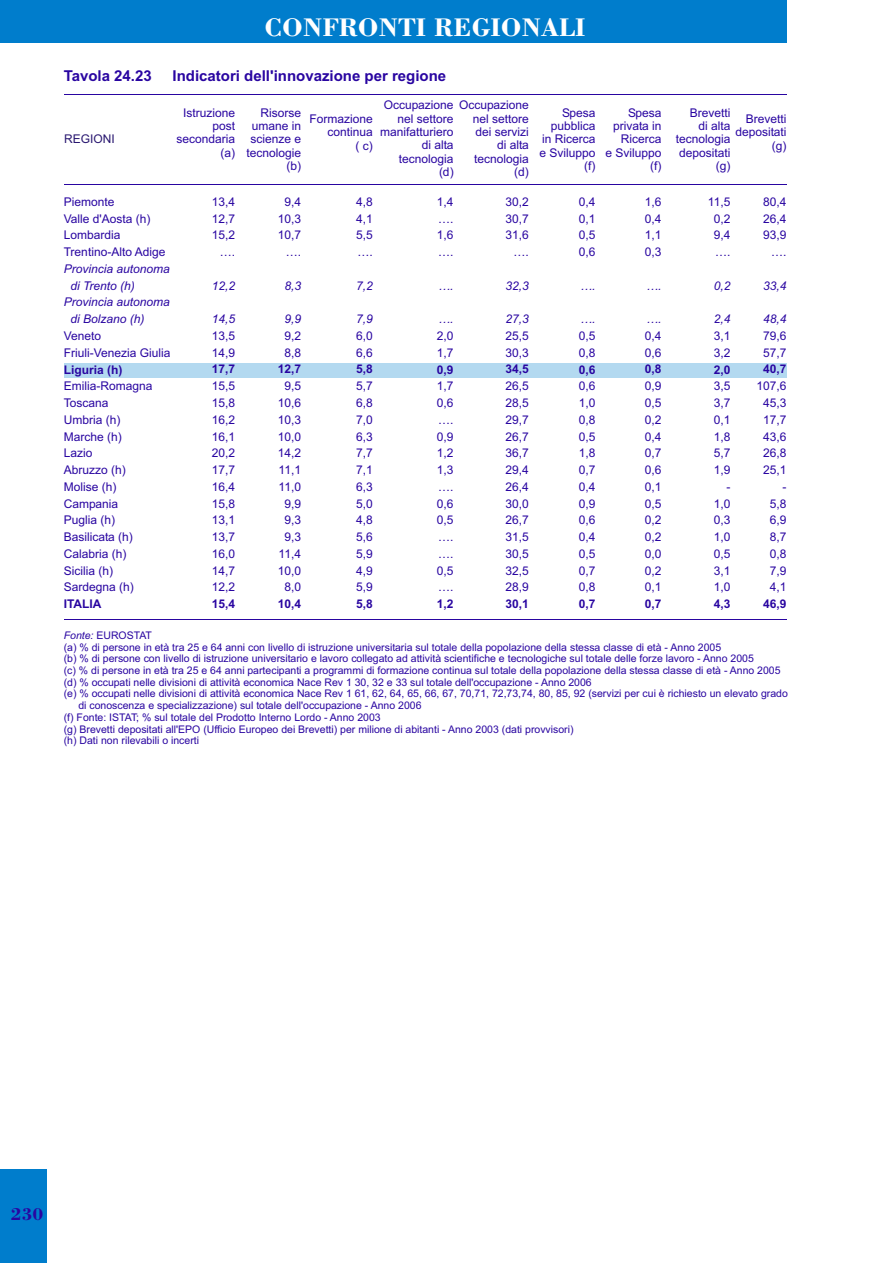
<style>
.page{position:relative;width:894px;height:1263px;background:#fff}
.page>*{position:absolute;margin:0;border:0;box-sizing:border-box;transform-origin:0 0}
.t1{font:27px "Bodoni Bd BT";color:#fff}
.t2{font:18px "Bodoni Bd BT";color:#2905a1}
.t3{font:700 15px "Arial";color:#2905a1}
.t4{font:12px/16.8px "Arial";color:#2905a1;text-align:right}
.t5{font:italic 12px "Arial";color:#2905a1}
.t6{font:700 12px "Arial";color:#2905a1}
.t7{font:12px "Arial";color:#291770}
.t8{font:10.5px "Arial";color:#2905a1}
.s1{font-style:italic}
</style>
<div class="page">
<div style="left:0;top:0;width:787px;height:43px;background:#007dcc"></div>
<div style="left:0;top:1169px;width:47px;height:94px;background:#007dcc"></div>
<div style="left:64px;top:363px;width:723px;height:15px;background:#b3d9f0"></div>
<hr style="left:64px;top:94px;width:723px;height:1px;background:#2905a1">
<hr style="left:64px;top:184px;width:723px;height:1px;background:#2905a1">
<hr style="left:64px;top:619px;width:723px;height:1px;background:#2905a1">
<h1 class="t1" style="left:265px;top:16px;width:323px">CONFRONTI REGIONALI</h1>
<p class="t3" style="left:64px;top:70px;width:90px">Tavola 24.23</p>
<p class="t3" style="left:173px;top:70px;width:275px">Indicatori dell'innovazione per regione</p>
<p class="t7" style="left:64px;top:135px;width:52px">REGIONI</p>
<p class="t4" style="left:380px;top:99px;width:75px;line-height:13.4px">Occupazione nel settore manifatturiero di alta tecnologia<br>(d)</p>
<p class="t4" style="left:676px;top:107px;width:56px;line-height:13.4px">Brevetti<br>di alta tecnologia depositati (g)</p>
<p class="t4" style="left:735px;top:113px;width:53px;line-height:13.4px">Brevetti depositati (g)</p>
<p class="t4" style="left:176px;top:107px;width:60px;line-height:13.4px">Istruzione post secondaria (a)</p>
<p class="t4" style="left:459px;top:99px;width:71px;line-height:13.4px">Occupazione nel settore dei servizi<br>di alta tecnologia (d)</p>
<p class="t4" style="left:540px;top:107px;width:58px;line-height:13.4px">Spesa pubblica in Ricerca e Sviluppo (f)</p>
<p class="t4" style="left:606px;top:107px;width:58px;line-height:13.4px">Spesa privata in<br>Ricerca<br>e Sviluppo (f)</p>
<p class="t4" style="left:246px;top:107px;width:56px;line-height:13.4px">Risorse umane in scienze e tecnologie (b)</p>
<p class="t4" style="left:310px;top:113px;width:65px;line-height:13.4px">Formazione continua<br>( c)</p>
<p class="t4" style="left:64px;top:194px;width:103px;text-align:left">Piemonte<br>Valle d'Aosta (h)<br>Lombardia<br>Trentino-Alto Adige</p>
<p class="t5" style="left:64px;top:264px;width:108px">Provincia autonoma</p>
<p class="t5" style="left:70px;top:281px;width:66px">di Trento (h)</p>
<p class="t5" style="left:64px;top:298px;width:108px">Provincia autonoma</p>
<p class="t5" style="left:70px;top:314px;width:76px">di Bolzano (h)</p>
<p class="t4" style="left:64px;top:328px;width:108px;text-align:left">Veneto<br>Friuli-Venezia Giulia</p>
<p class="t6" style="left:64px;top:365px;width:60px">Liguria (h)</p>
<p class="t4" style="left:64px;top:379px;width:90px;text-align:left">Emilia-Romagna<br>Toscana<br>Umbria (h)<br>Marche (h)<br>Lazio<br>Abruzzo (h)<br>Molise (h)<br>Campania<br>Puglia (h)<br>Basilicata (h)<br>Calabria (h)<br>Sicilia (h)<br>Sardegna (h)</p>
<p class="t6" style="left:64px;top:599px;width:39px">ITALIA</p>
<p class="t4" style="left:212px;top:194px;width:25px">13,4<br>12,7<br>15,2 ….</p>
<p class="t5" style="left:212px;top:281px;width:25px">12,2</p>
<p class="t5" style="left:212px;top:314px;width:25px">14,5</p>
<p class="t4" style="left:212px;top:328px;width:25px;text-align:left">13,5<br>14,9</p>
<p class="t6" style="left:212px;top:365px;width:25px">17,7</p>
<p class="t4" style="left:212px;top:379px;width:25px;text-align:justify">15,5<br>15,8<br>16,2<br>16,1<br>20,2<br>17,7<br>16,4<br>15,8<br>13,1<br>13,7<br>16,0<br>14,7<br>12,2</p>
<p class="t6" style="left:212px;top:599px;width:25px">15,4</p>
<p class="t4" style="left:278px;top:194px;width:25px">9,4<br>10,3<br>10,7 ….</p>
<p class="t5" style="left:284px;top:281px;width:18px">8,3</p>
<p class="t5" style="left:284px;top:314px;width:18px">9,9</p>
<p class="t4" style="left:284px;top:328px;width:18px;text-align:left">9,2<br>8,8</p>
<p class="t6" style="left:278px;top:365px;width:25px">12,7</p>
<p class="t4" style="left:278px;top:379px;width:25px;text-align:center">9,5<br>10,6<br>10,3<br>10,0<br>14,2<br>11,1<br>11,0<br>9,9<br>9,3<br>9,3<br>11,4<br>10,0<br>8,0</p>
<p class="t6" style="left:278px;top:599px;width:25px">10,4</p>
<p class="t4" style="left:356px;top:194px;width:18px;text-align:justify">4,8<br>4,1<br>5,5 ….</p>
<p class="t5" style="left:356px;top:281px;width:18px">7,2</p>
<p class="t5" style="left:356px;top:314px;width:18px">7,9</p>
<p class="t4" style="left:356px;top:328px;width:18px;text-align:left">6,0<br>6,6</p>
<p class="t6" style="left:356px;top:365px;width:18px">5,8</p>
<p class="t4" style="left:356px;top:379px;width:18px;text-align:justify">5,7<br>6,8<br>7,0<br>6,3<br>7,7<br>7,1<br>6,3<br>5,0<br>4,8<br>5,6<br>5,9<br>4,9<br>5,9</p>
<p class="t6" style="left:356px;top:599px;width:18px">5,8</p>
<p class="t4" style="left:437px;top:194px;width:18px;text-align:justify">1,4 ….<br>1,6 ….</p>
<p class="t5" style="left:438px;top:281px;width:17px">….</p>
<p class="t5" style="left:438px;top:314px;width:17px">….</p>
<p class="t4" style="left:437px;top:328px;width:18px;text-align:left">2,0<br>1,7</p>
<p class="t6" style="left:437px;top:365px;width:18px">0,9</p>
<p class="t4" style="left:437px;top:379px;width:18px;text-align:justify">1,7<br>0,6 ….<br>0,9<br>1,2<br>1,3 ….<br>0,6<br>0,5 …. ….<br>0,5 ….</p>
<p class="t6" style="left:437px;top:599px;width:18px">1,2</p>
<p class="t4" style="left:506px;top:194px;width:25px">30,2<br>30,7<br>31,6 ….</p>
<p class="t5" style="left:506px;top:281px;width:25px">32,3</p>
<p class="t5" style="left:506px;top:314px;width:25px">27,3</p>
<p class="t4" style="left:506px;top:328px;width:25px;text-align:left">25,5<br>30,3</p>
<p class="t6" style="left:506px;top:365px;width:25px">34,5</p>
<p class="t4" style="left:506px;top:379px;width:25px;text-align:justify">26,5<br>28,5<br>29,7<br>26,7<br>36,7<br>29,4<br>26,4<br>30,0<br>26,7<br>31,5<br>30,5<br>32,5<br>28,9</p>
<p class="t6" style="left:506px;top:599px;width:25px">30,1</p>
<p class="t4" style="left:579px;top:194px;width:18px;text-align:justify">0,4<br>0,1<br>0,5<br>0,6</p>
<p class="t5" style="left:580px;top:281px;width:17px">….</p>
<p class="t5" style="left:580px;top:314px;width:17px">….</p>
<p class="t4" style="left:579px;top:328px;width:18px;text-align:left">0,5<br>0,8</p>
<p class="t6" style="left:579px;top:365px;width:18px">0,6</p>
<p class="t4" style="left:579px;top:379px;width:18px;text-align:justify">0,6<br>1,0<br>0,8<br>0,5<br>1,8<br>0,7<br>0,4<br>0,9<br>0,6<br>0,4<br>0,5<br>0,7<br>0,8</p>
<p class="t6" style="left:579px;top:599px;width:18px">0,7</p>
<p class="t4" style="left:645px;top:194px;width:18px;text-align:justify">1,6<br>0,4<br>1,1<br>0,3</p>
<p class="t5" style="left:646px;top:281px;width:17px">….</p>
<p class="t5" style="left:646px;top:314px;width:17px">….</p>
<p class="t4" style="left:645px;top:328px;width:18px;text-align:left">0,4<br>0,6</p>
<p class="t6" style="left:645px;top:365px;width:18px">0,8</p>
<p class="t4" style="left:645px;top:379px;width:18px;text-align:justify">0,9<br>0,5<br>0,2<br>0,4<br>0,7<br>0,6<br>0,1<br>0,5<br>0,2<br>0,2<br>0,0<br>0,2<br>0,1</p>
<p class="t6" style="left:645px;top:599px;width:18px">0,7</p>
<p class="t4" style="left:708px;top:194px;width:24px;text-align:center">11,5<br>0,2<br>9,4 ….</p>
<p class="t5" style="left:714px;top:281px;width:18px">0,2</p>
<p class="t5" style="left:714px;top:314px;width:18px">2,4</p>
<p class="t4" style="left:714px;top:328px;width:18px;text-align:left">3,1<br>3,2</p>
<p class="t6" style="left:714px;top:365px;width:18px">2,0</p>
<p class="t4" style="left:714px;top:379px;width:18px">3,5<br>3,7<br>0,1<br>1,8<br>5,7<br>1,9 -<br>1,0<br>0,3<br>1,0<br>0,5<br>3,1<br>1,0</p>
<p class="t6" style="left:714px;top:599px;width:18px">4,3</p>
<p class="t4" style="left:763px;top:194px;width:25px">80,4<br>26,4<br>93,9 ….</p>
<p class="t5" style="left:763px;top:281px;width:25px">33,4</p>
<p class="t5" style="left:763px;top:314px;width:25px">48,4</p>
<p class="t4" style="left:763px;top:328px;width:25px;text-align:left">79,6<br>57,7</p>
<p class="t6" style="left:763px;top:365px;width:25px">40,7</p>
<p class="t4" style="left:757px;top:379px;width:32px">107,6<br>45,3<br>17,7<br>43,6<br>26,8<br>25,1 -<br>5,8<br>6,9<br>8,7<br>0,8<br>7,9<br>4,1</p>
<p class="t6" style="left:763px;top:599px;width:25px">46,9</p>
<p class="t8" style="left:64px;top:631px;width:90px"><span class="s1">Fonte:</span> EUROSTAT</p>
<p class="t8" style="left:64px;top:643px;width:659px">(a) % di persone in età tra 25 e 64 anni con livello di istruzione universitaria sul totale della popolazione della stessa classe di età - Anno 2005</p>
<p class="t8" style="left:64px;top:655px;width:692px">(b) % di persone con livello di istruzione universitario e lavoro collegato ad attività scientifiche e tecnologiche sul totale delle forze lavoro - Anno 2005</p>
<p class="t8" style="left:64px;top:666px;width:718px">(c) % di persone in età tra 25 e 64 anni partecipanti a programmi di formazione continua sul totale della popolazione della stessa classe di età - Anno 2005</p>
<p class="t8" style="left:64px;top:678px;width:530px">(d) % occupati nelle divisioni di attività economica Nace Rev 1 30, 32 e 33 sul totale dell'occupazione - Anno 2006</p>
<p class="t8" style="left:64px;top:690px;width:726px">(e) % occupati nelle divisioni di attività economica Nace Rev 1 61, 62, 64, 65, 66, 67, 70,71, 72,73,74, 80, 85, 92 (servizi per cui è richiesto un elevato grado</p>
<p class="t8" style="left:78px;top:702px;width:345px">di conoscenza e specializzazione) sul totale dell'occupazione - Anno 2006</p>
<p class="t8" style="left:64px;top:713px;width:318px">(f) Fonte: ISTAT; % sul totale del Prodotto Interno Lordo - Anno 2003</p>
<p class="t8" style="left:64px;top:725px;width:511px">(g) Brevetti depositati all'EPO (Ufficio Europeo dei Brevetti) per milione di abitanti - Anno 2003 (dati provvisori)</p>
<p class="t8" style="left:64px;top:737px;width:137px">(h) Dati non rilevabili o incerti</p>
<h2 class="t2" style="left:11px;top:1207px;width:34px">230</h2>
</div>
